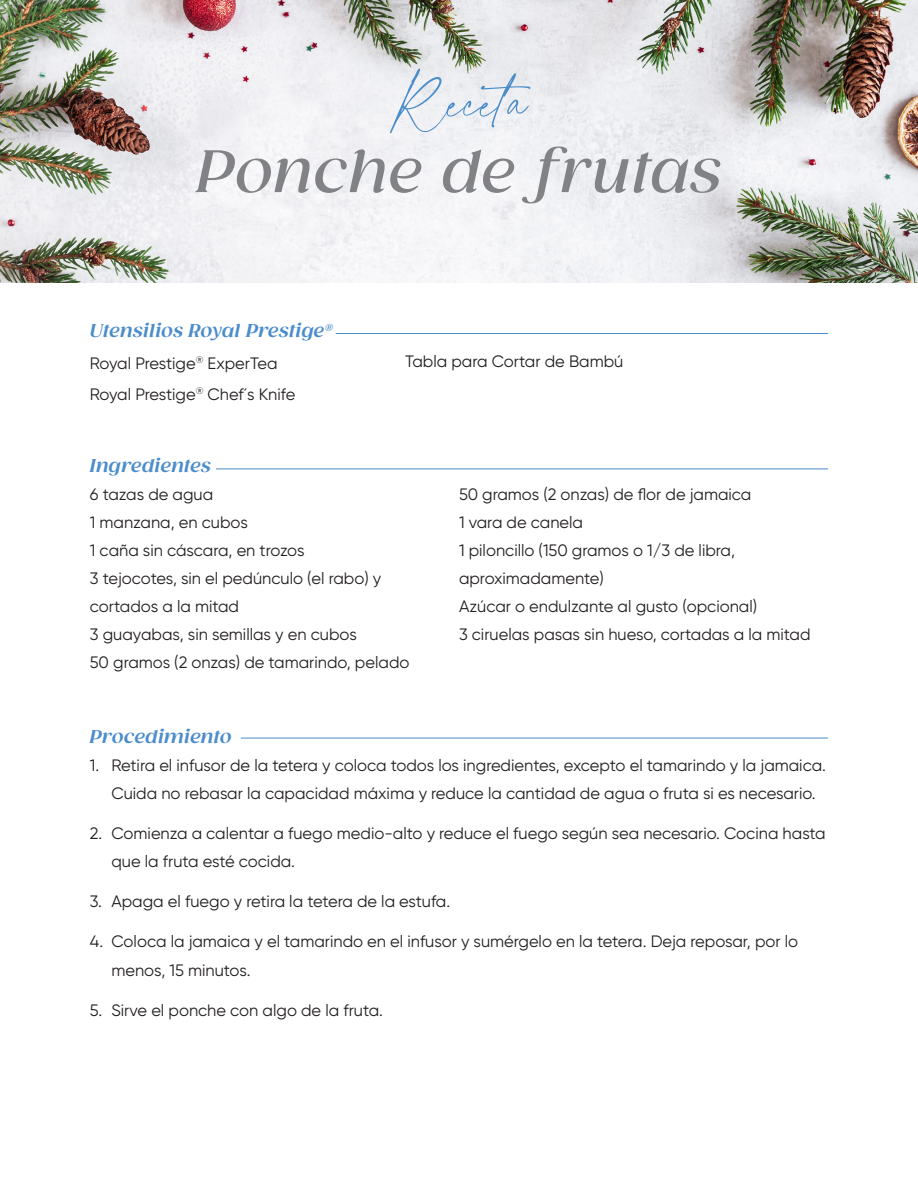
<style>
.page{position:relative;width:918px;height:1188px;background:#fff}
.page>*{position:absolute;margin:0;border:0;box-sizing:border-box;transform-origin:0 0}
.t1{font:100.2px "Adorn Story Script";color:#4b8cca}
.t2{font:italic 500 57.75px "Gazpacho";letter-spacing:.02em;color:#808285}
.t3{font:italic 700 18px "Gazpacho";letter-spacing:.02em;color:#4b8cca}
.t4{font:16.5px/28px "Gilroy";color:#231f20}
</style>
<div class="page">
<img style="left:0;top:0;width:918px;height:283px">
<hr style="left:336px;top:333px;width:492px;height:1px;background:#4b8cca">
<hr style="left:216px;top:469px;width:612px;height:1px;background:#4b8cca">
<hr style="left:241px;top:738px;width:587px;height:1px;background:#4b8cca">
<p class="t1" style="left:390px;top:50px;width:140px">Receta</p>
<p class="t2" style="left:196px;top:137px;width:527px">Ponche de frutas</p>
<p class="t3" style="left:90px;top:320px;width:244px">Utensilios Royal Prestige®</p>
<p class="t4" style="left:90px;top:349px;width:189px">Royal Prestige<sup>®</sup> ExperTea</p>
<p class="t4" style="left:90px;top:380px;width:207px">Royal Prestige<sup>®</sup> Chef´s Knife</p>
<p class="t4" style="left:405px;top:347px;width:220px">Tabla para Cortar de Bambú</p>
<p class="t3" style="left:90px;top:455px;width:123px">Ingredientes</p>
<p class="t4" style="left:90px;top:480px;width:125px">6 tazas de agua</p>
<p class="t4" style="left:90px;top:508px;width:159px">1 manzana, en cubos</p>
<p class="t4" style="left:90px;top:536px;width:216px">1 caña sin cáscara, en trozos</p>
<p class="t4" style="left:90px;top:564px;width:293px">3 tejocotes, sin el pedúnculo (el rabo) y cortados a la mitad</p>
<p class="t4" style="left:90px;top:620px;width:268px">3 guayabas, sin semillas y en cubos</p>
<p class="t4" style="left:90px;top:648px;width:321px">50 gramos (2 onzas) de tamarindo, pelado</p>
<p class="t4" style="left:459px;top:480px;width:294px">50 gramos (2 onzas) de flor de jamaica</p>
<p class="t4" style="left:459px;top:508px;width:126px">1 vara de canela</p>
<p class="t4" style="left:459px;top:536px;width:278px">1 piloncillo (150 gramos o 1/3 de libra, aproximadamente)</p>
<p class="t4" style="left:459px;top:592px;width:300px">Azúcar o endulzante al gusto (opcional)</p>
<p class="t4" style="left:459px;top:620px;width:353px">3 ciruelas pasas sin hueso, cortadas a la mitad</p>
<p class="t3" style="left:90px;top:726px;width:143px">Procedimiento</p>
<p class="t4" style="left:111px;top:751px;width:716px;text-indent:-22px">1. Retira el infusor de la tetera y coloca todos los ingredientes, excepto el tamarindo y la jamaica.<br>Cuida no rebasar la capacidad máxima y reduce la cantidad de agua o fruta si es necesario.</p>
<p class="t4" style="left:111px;top:819px;width:716px;text-indent:-22px">2. Comienza a calentar a fuego medio-alto y reduce el fuego según sea necesario. Cocina hasta que la fruta esté cocida.</p>
<p class="t4" style="left:90px;top:887px;width:362px">3. Apaga el fuego y retira la tetera de la estufa.</p>
<p class="t4" style="left:111px;top:928px;width:688px;text-indent:-22px">4. Coloca la jamaica y el tamarindo en el infusor y sumérgelo en la tetera. Deja reposar, por lo menos, 15 minutos.</p>
<p class="t4" style="left:90px;top:996px;width:295px">5. Sirve el ponche con algo de la fruta.</p>
</div>
